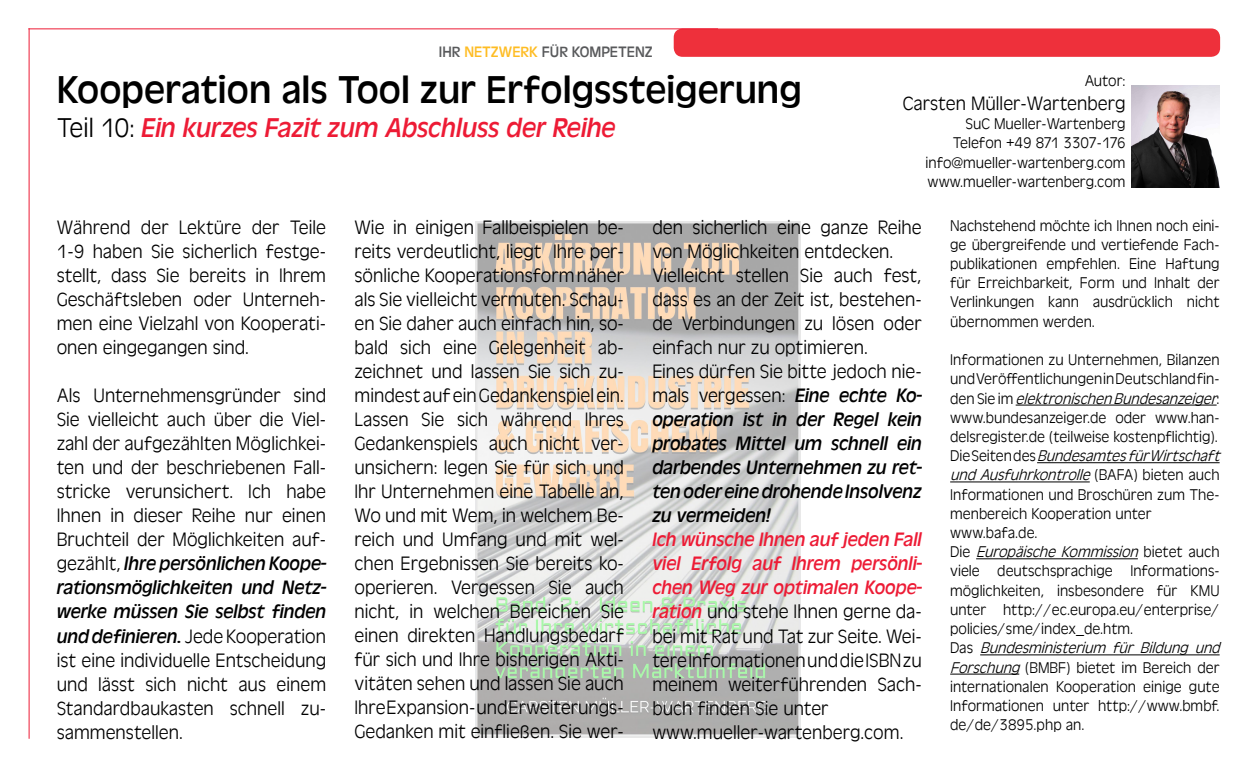
<style>
.page{position:relative;width:1248px;height:766px;background:#fff}
.page>*{position:absolute;margin:0;border:0;box-sizing:border-box;transform-origin:0 0}
.t1{font:40px "Antigone CE";color:#000}
.t2{font:28px "Antigone CE Italic";color:#ed1b35}
.t3{font:20px/24px "Antigone CE Light";color:#000;text-align:justify}
.t4{font:20px/24px "Antigone CE Italic";color:#000;text-align:justify}
.t5{font:20px/24px "Antigone CE Italic";color:#ed1b35;text-align:justify}
.t6{font:16px/19.2px "Antigone CE Light";color:#000;text-align:right}
.t7{font:15.6px "Antigone";color:#58595b}
.s1{color:#febc23}
.s2{font-family:"Antigone CE Light";color:#000}
.s3{font-family:"Antigone CE Light"}
.s4{font-family:"Antigone CE Italic"}
.s5{font-family:"Antigone CE Italic";color:#ed1b35}
.s6{font-style:italic}
</style>
<div class="page">
<img style="left:476px;top:221px;width:324px;height:516px">
<div style="left:673px;top:28px;width:546px;height:29px;background:#ee303b;border-radius:9px"></div>
<hr style="left:28px;top:28px;width:690px;height:1px;background:#ed1b35">
<hr style="left:29px;top:28px;width:1px;height:710px;background:#ed1b35">
<hr style="left:1015px;top:404px;width:201px;height:1px;background:#000">
<hr style="left:1036px;top:462px;width:183px;height:1px;background:#000">
<hr style="left:950px;top:481px;width:139px;height:1px;background:#000">
<hr style="left:976px;top:558px;width:161px;height:1px;background:#000">
<hr style="left:980px;top:654px;width:239px;height:1px;background:#000">
<hr style="left:950px;top:673px;width:69px;height:1px;background:#000">
<img style="left:1131px;top:86px;width:88px;height:101px">
<p class="t7" style="left:439px;top:41px;width:215px">IHR <span class="s1">NETZWERK</span> FÜR KOMPETENZ</p>
<h1 class="t1" style="left:57px;top:62px;width:746px">Kooperation als Tool zur Erfolgssteigerung</h1>
<h2 class="t2" style="left:57px;top:109px;width:560px"><span class="s2">Teil 10:</span> Ein kurzes Fazit zum Abschluss der Reihe</h2>
<p class="t6" style="left:1084px;top:70px;width:42px">Autor:</p>
<p class="t3" style="left:902px;top:91px;width:224px">Carsten Müller-Wartenberg</p>
<p class="t6" style="left:925px;top:114px;width:201px">SuC Mueller-Wartenberg<br>Telefon +49 871 3307-176 info@mueller-wartenberg.com www.mueller-wartenberg.com</p>
<p class="t3" style="left:57px;top:215px;width:271px">Während der Lektüre der Teile 1-9 haben Sie sicherlich festge&shy;stellt, dass Sie bereits in Ihrem Geschäftsleben oder Unterneh&shy;men eine Vielzahl von Kooperati&shy;onen eingegangen sind.</p>
<p class="t3" style="left:57px;top:383px;width:271px">Als Unternehmensgründer sind Sie vielleicht auch über die Viel&shy;zahl der aufgezählten Möglichkei&shy;ten und der beschriebenen Fall&shy;stricke verunsichert. Ich habe Ihnen in dieser Reihe nur einen Bruchteil der Möglichkeiten auf-</p>
<p class="t4" style="left:57px;top:550px;width:271px"><span class="s3">gezählt,</span> Ihre persönlichen Koope&shy;rationsmöglichkeiten und Netz&shy;werke müssen Sie selbst finden</p>
<p class="t3" style="left:57px;top:623px;width:271px"><span class="s4">und definieren.</span> Jede Kooperation ist eine individuelle Entscheidung und lässt sich nicht aus einem Standardbaukasten schnell zu&shy;sammenstellen.</p>
<p class="t3" style="left:354px;top:214px;width:271px">Wie in einigen Fallbeispielen be&shy;reits verdeutlicht, liegt Ihre per&shy;sönliche Kooperationsform näher als Sie vielleicht vermuten. Schau&shy;en Sie daher auch einfach hin, so&shy;bald sich eine Gelegenheit ab&shy;zeichnet und lassen Sie sich zu&shy;mindest auf ein Gedankenspiel ein.<br>Lassen Sie sich während Ihres Gedankenspiels auch nicht ver&shy;unsichern: legen Sie für sich und Ihr Unternehmen eine Tabelle an, Wo und mit Wem, in welchem Be&shy;reich und Umfang und mit wel&shy;chen Ergebnissen Sie bereits ko&shy;operieren. Vergessen Sie auch nicht, in welchen Bereichen Sie einen direkten Handlungsbedarf für sich und Ihre bisherigen Akti&shy;vitäten sehen und lassen Sie auch Ihre Expansion- und Erweiterungs-Gedanken mit einfließen. Sie wer-</p>
<p class="t3" style="left:652px;top:215px;width:271px;text-align:left">den sicherlich eine ganze Reihe von Möglichkeiten entdecken.<br>Vielleicht stellen Sie auch fest, dass es an der Zeit ist, bestehen&shy;de Verbindungen zu lösen oder einfach nur zu optimieren.<br>Eines dürfen Sie bitte jedoch nie&shy;mals vergessen: <span class="s4">Eine echte Ko-</span></p>
<p class="t4" style="left:652px;top:406px;width:271px">operation ist in der Regel kein probates Mittel um schnell ein darbendes Unternehmen zu ret&shy;ten oder eine drohende Insolvenz zu vermeiden!</p>
<p class="t5" style="left:652px;top:526px;width:271px">Ich wünsche Ihnen auf jeden Fall viel Erfolg auf Ihrem persönli&shy;chen Weg zur optimalen Koope-</p>
<p class="t3" style="left:652px;top:599px;width:271px;text-align:left"><span class="s5">ration</span> und stehe Ihnen gerne da&shy;bei mit Rat und Tat zur Seite. Wei&shy;tere Informationen und die ISBN zu meinem weiterführenden Sach&shy;buch finden Sie unter www.mueller-wartenberg.com.</p>
<p class="t6" style="left:950px;top:215px;width:271px;text-align:justify">Nachstehend möchte ich Ihnen noch eini&shy;ge übergreifende und vertiefende Fach&shy;publikationen empfehlen. Eine Haftung für Erreichbarkeit, Form und Inhalt der Verlinkungen kann ausdrücklich nicht übernommen werden.</p>
<p class="t6" style="left:950px;top:349px;width:276px;text-align:left">Informationen zu Unternehmen, Bilanzen und Veröffentlichungen in Deutschland fin&shy;d e n S i e i m <span class="s6">elektronischenBundesanzeiger</span>: www.bundesanzeiger.de oder www.han&shy;delsregister.de (teilweise kostenpflichtig).<br>D i e S e i t e n d e s <span class="s6">BundesamtesfürWirtschaft undAusfuhrkontrolle</span>( B A F A ) b i e t e n a u c h Informationen und Broschüren zum The&shy;menbereich Kooperation unter www.bafa.de.<br>D i e <span class="s6">EuropäischeKommission</span>b i e t e t a u c h viele deutschsprachige Informations&shy;möglichkeiten, insbesondere für KMU unter http://ec.europa.eu/enterprise/ policies/sme/index_de.htm.<br>D a s <span class="s6">Bundesministerium für Bildung und Forschung</span>(BMBF) bietet im Bereich der internationalen Kooperation einige gute Informationen unter http://www.bmbf. de/de/3895.php an.</p>
</div>
